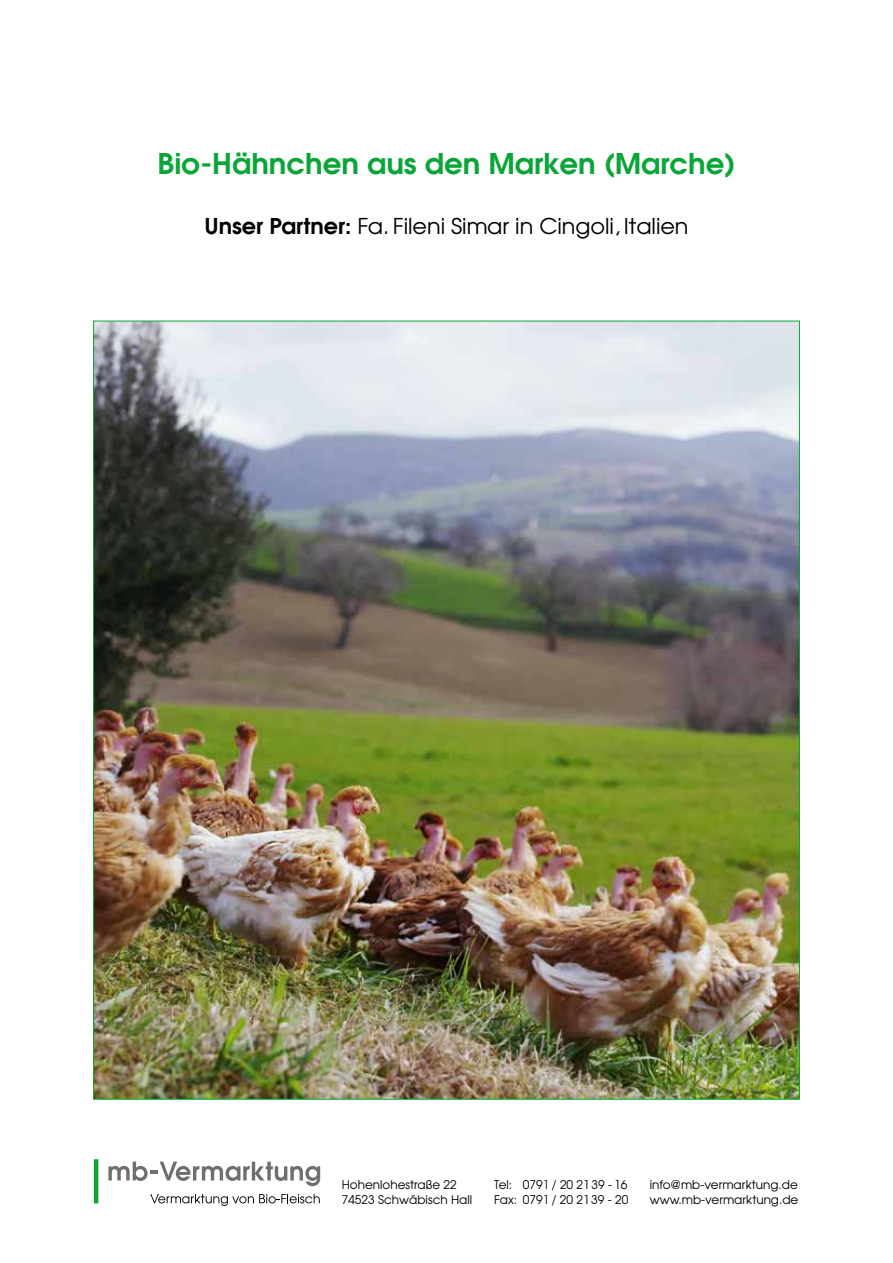
<style>
.page{position:relative;width:893px;height:1263px;background:#fff}
.page>*{position:absolute;margin:0;border:0;box-sizing:border-box;transform-origin:0 0}
.t1{font:600 28.5px "Avant Garde";letter-spacing:-.005em;color:#0aa537}
.t2{font:21.75px "Avant Garde";letter-spacing:-.005em;color:#000}
.t3{font:12px/15px "Avant Garde";color:#000}
.s1{font-weight:600}
</style>
<div class="page">
<img style="left:95px;top:323px;width:703px;height:774px">
<svg style="left:108px;top:1161px;width:212px;height:25px"></svg>
<svg style="left:150px;top:1194px;width:170px;height:12px"></svg>
<hr style="left:94px;top:1159px;width:4px;height:44px;background:#0aa537">
<h1 class="t1" style="left:157px;top:145px;width:580px">Bio-Hähnchen aus den Marken (Marche)</h1>
<h2 class="t2" style="left:204px;top:213px;width:486px"><span class="s1">Unser Partner:</span> Fa. Fileni Simar in Cingoli, Italien</h2>
<p class="t3" style="left:342px;top:1177px;width:132px">Hohenlohestraße 22<br>74523 Schwäbisch Hall</p>
<p class="t3" style="left:494px;top:1177px;width:136px">Tel: 0791 / 20 21 39 - 16<br>Fax: 0791 / 20 21 39 - 20</p>
<p class="t3" style="left:650px;top:1177px;width:150px">info@mb-vermarktung.de www.mb-vermarktung.de</p>
</div>
